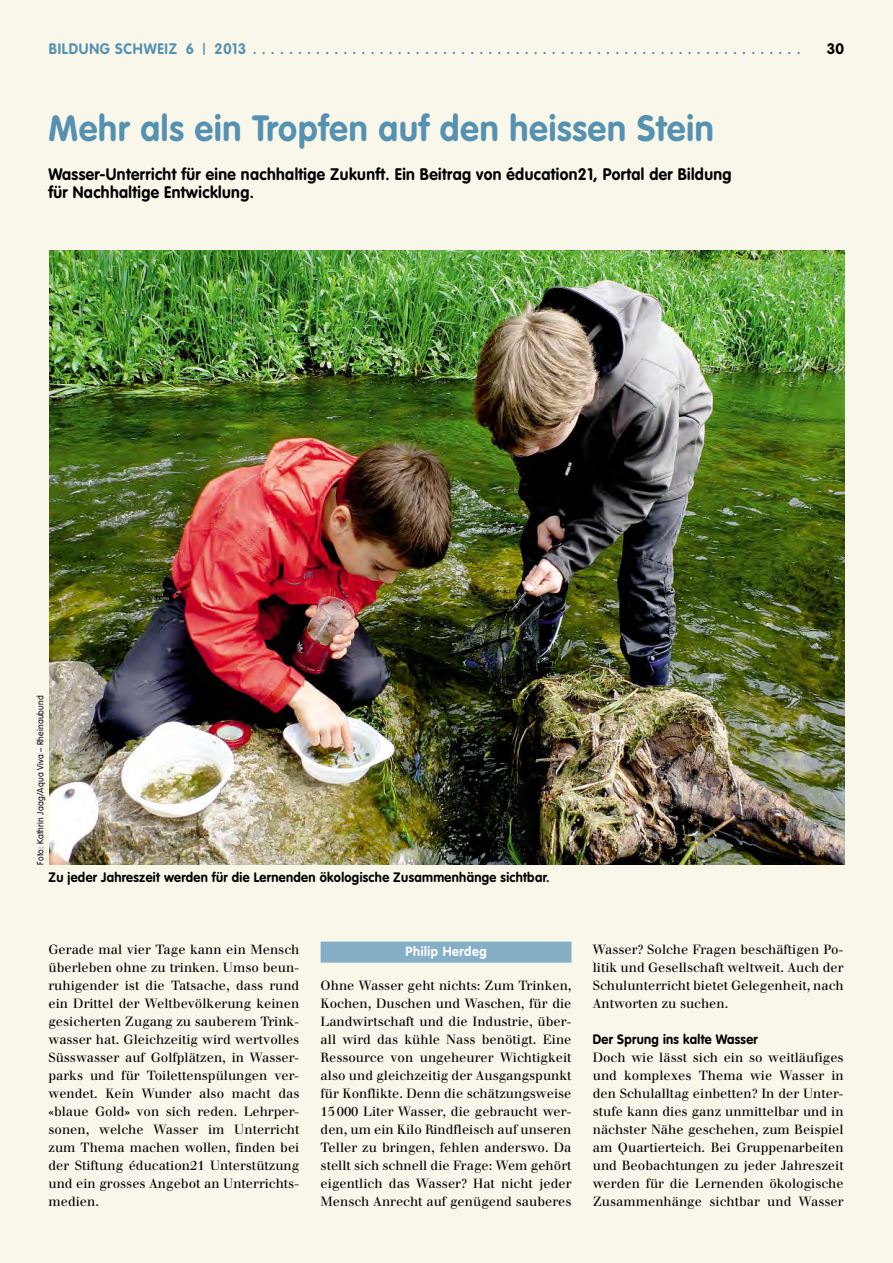
<style>
.page{position:relative;width:893px;height:1263px;background:#f9f7e9}
.page>*{position:absolute;margin:0;border:0;box-sizing:border-box;transform-origin:0 0}
.t1{font:700 36px "VAG Rounded";letter-spacing:.025em;color:#5591b0;scale:.95 1}
.t2{font:700 16.5px/18px "VAG Rounded";letter-spacing:.025em;color:#000;scale:.95 1}
.t3{font:700 15px "VAG Rounded";letter-spacing:.05em;color:#5591b0;scale:.95 1}
.t4{font:700 15px "VAG Rounded";color:#000}
.t5{font:700 13.5px "VAG Rounded";letter-spacing:.025em;color:#000;scale:.95 1}
.t6{font:700 13.2px "VAG Rounded";letter-spacing:.05em;color:#fff;scale:.95 1}
.t7{font:13.05px/18px "Walbaum";color:#000;text-align:justify}
.t8{font:300 9px "VAG Rounded";letter-spacing:.025em;color:#000;scale:.95 1}
.s1{font-weight:300;font-size:17.25px}
</style>
<div class="page">
<div style="left:321px;top:942px;width:250px;height:21px;background:#85afc7"></div>
<img style="left:49px;top:251px;width:796px;height:613px">
<p class="t3" style="left:49px;top:43px;width:793px">BILDUNGSCHWEIZ 6 <span class="s1">I</span> 2013.............................................................</p>
<p class="t4" style="left:827px;top:43px;width:19px">30</p>
<h1 class="t1" style="left:48px;top:115px;width:702px">Mehr als ein Tropfen auf den heissen Stein</h1>
<p class="t2" style="left:48px;top:167px;width:721px">Wasser-Unterricht für eine nachhaltige Zukunft. Ein Beitrag von éducation21, Portal der Bildung für Nachhaltige Entwicklung.</p>
<p class="t8" style="left:37px;top:864px;width:180px;rotate:-90deg">Foto: Kathrin Jaag/Aqua Viva – Rheinaubund</p>
<p class="t5" style="left:48px;top:872px;width:529px">Zu jeder Jahreszeit werden für die Lernenden ökologische Zusammenhänge sichtbar.</p>
<p class="t7" style="left:48px;top:942px;width:252px">Gerade mal vier Tage kann ein Mensch überleben ohne zu trinken. Umso beun&shy;ruhigender ist die Tatsache, dass rund ein Drittel der Weltbevölkerung keinen gesicherten Zugang zu sauberem Trink&shy;wasser hat. Gleichzeitig wird wertvolles Süsswasser auf Golfplätzen, in Wasser&shy;parks und für Toilettenspülungen ver&shy;wendet. Kein Wunder also macht das «blaue Gold» von sich reden. Lehrper&shy;sonen, welche Wasser im Unterricht zum Thema machen wollen, finden bei der Stiftung éducation21 Unterstützung und ein grosses Angebot an Unterrichts&shy;medien.</p>
<p class="t6" style="left:406px;top:946px;width:87px">Philip Herdeg</p>
<p class="t7" style="left:321px;top:978px;width:252px">Ohne Wasser geht nichts: Zum Trinken, Kochen, Duschen und Waschen, für die Landwirtschaft und die Industrie, über&shy;all wird das kühle Nass benötigt. Eine Ressource von ungeheurer Wichtigkeit also und gleichzeitig der Ausgangspunkt für Konflikte. Denn die schätzungsweise 15000 Liter Wasser, die gebraucht wer&shy;den, um ein Kilo Rindfleisch auf unseren Teller zu bringen, fehlen anderswo. Da stellt sich schnell die Frage: Wem gehört eigentlich das Wasser? Hat nicht jeder Mensch Anrecht auf genügend sauberes</p>
<p class="t7" style="left:593px;top:942px;width:252px">Wasser? Solche Fragen beschäftigen Po&shy;litik und Gesellschaft weltweit. Auch der Schulunterricht bietet Gelegenheit, nach Antworten zu suchen.</p>
<p class="t5" style="left:593px;top:1034px;width:175px">Der Sprung ins kalte Wasser</p>
<p class="t7" style="left:593px;top:1050px;width:252px">Doch wie lässt sich ein so weitläufiges und komplexes Thema wie Wasser in den Schulalltag einbetten? In der Unter&shy;stufe kann dies ganz unmittelbar und in nächster Nähe geschehen, zum Beispiel am Quartierteich. Bei Gruppenarbeiten und Beobachtungen zu jeder Jahreszeit werden für die Lernenden ökologische Zusammenhänge sichtbar und Wasser</p>
</div>
